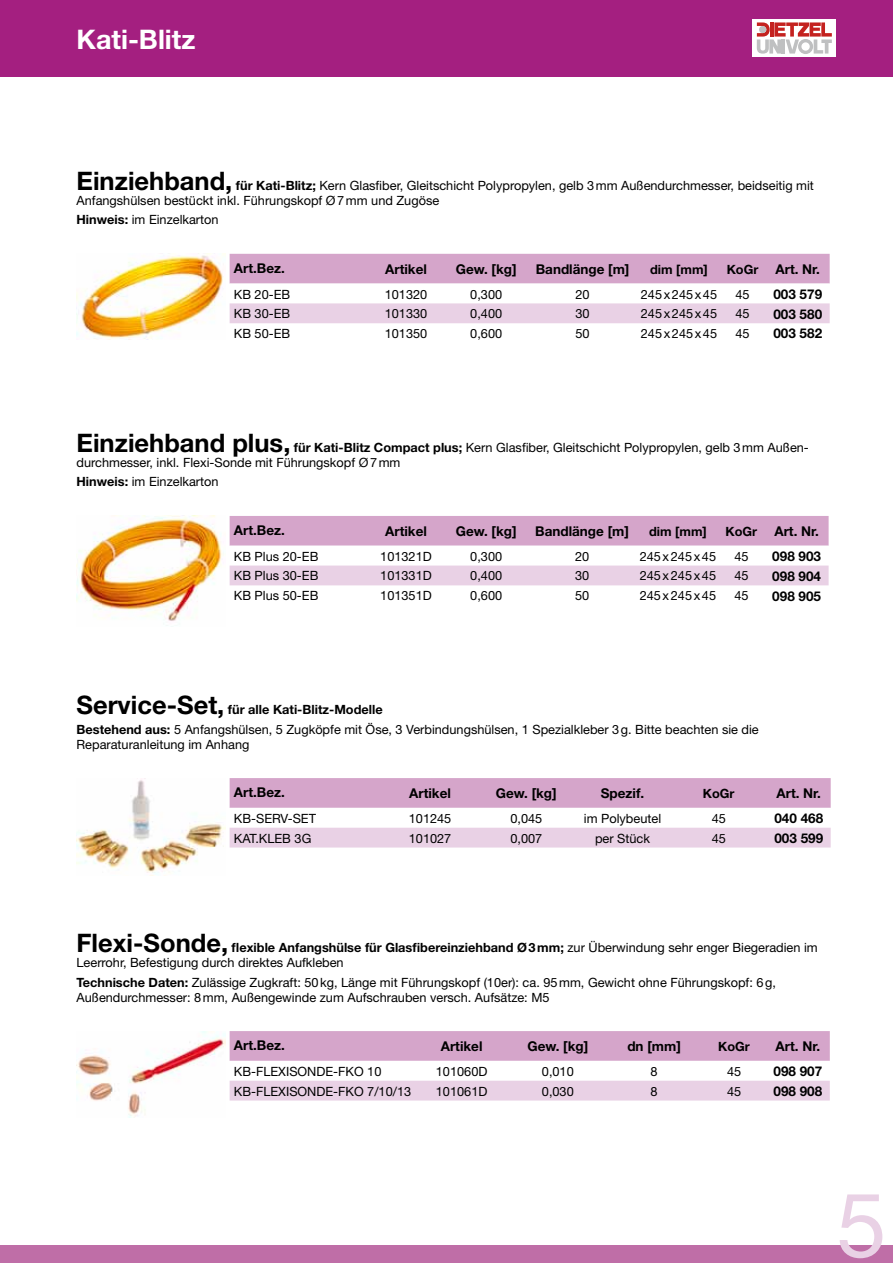
<style>
.page{position:relative;width:893px;height:1263px;background:#fff}
.page>*{position:absolute;margin:0;border:0;box-sizing:border-box;transform-origin:0 0}
.t1{font:90px "Helvetica Neue";color:#e9d1e5}
.t2{font:700 27px "Helvetica Neue";color:#fff}
.t3{font:700 13.5px "Helvetica Neue";color:#000}
.t4{font:12.75px/15px "Helvetica Neue";color:#000}
.t5{font:700 12.75px "Helvetica Neue";color:#000}
.s1{font-weight:700;font-size:25.5px}
.s2{font-weight:700}
</style>
<div class="page">
<div style="left:0;top:1245px;width:893px;height:18px;background:#bf6ea7"></div>
<div style="left:0;top:0;width:893px;height:77px;background:#a41f80"></div>
<div style="left:753px;top:20px;width:83px;height:37px;background:#fff"></div>
<svg style="left:757px;top:22px;width:75px;height:32px"></svg>
<svg style="left:230px;top:254px;width:600px;height:70px"></svg>
<img style="left:77px;top:254px;width:148px;height:85px">
<svg style="left:230px;top:516px;width:599px;height:70px"></svg>
<img style="left:77px;top:516px;width:146px;height:105px">
<svg style="left:230px;top:778px;width:601px;height:69px"></svg>
<img style="left:77px;top:778px;width:148px;height:98px">
<svg style="left:230px;top:1031px;width:600px;height:69px"></svg>
<img style="left:77px;top:1031px;width:148px;height:86px">
<h2 class="t2" style="left:77px;top:22px;width:120px">Kati-Blitz</h2>
<p class="t4" style="left:77px;top:178px;width:739px"><span class="s1">Einziehband,</span> <span class="s2">für Kati-Blitz;</span> Kern Glasfiber, Gleitschicht Polypropylen, gelb 3mm Außendurchmesser, beidseitig mit<br>Anfangshülsen bestückt inkl. Führungskopf Ø7mm und Zugöse</p>
<p class="t4" style="left:77px;top:212px;width:144px"><span class="s2">Hinweis:</span> im Einzelkarton</p>
<p class="t3" style="left:234px;top:260px;width:53px">Art.Bez.</p>
<p class="t3" style="left:385px;top:261px;width:43px">Artikel</p>
<p class="t3" style="left:456px;top:261px;width:62px">Gew. [kg]</p>
<p class="t3" style="left:536px;top:261px;width:95px">Bandlänge [m]</p>
<p class="t5" style="left:650px;top:261px;width:59px">dim [mm]</p>
<p class="t5" style="left:727px;top:261px;width:33px">KoGr</p>
<p class="t3" style="left:775px;top:261px;width:46px">Art. Nr.</p>
<p class="t4" style="left:234px;top:286px;width:58px">KB 20-EB</p>
<p class="t4" style="left:385px;top:286px;width:44px">101320</p>
<p class="t4" style="left:470px;top:286px;width:33px">0,300</p>
<p class="t4" style="left:575px;top:286px;width:16px">20</p>
<p class="t4" style="left:641px;top:286px;width:78px">245x245x45</p>
<p class="t4" style="left:735px;top:286px;width:16px">45</p>
<p class="t3" style="left:773px;top:286px;width:50px">003 579</p>
<p class="t4" style="left:234px;top:306px;width:58px">KB 30-EB</p>
<p class="t4" style="left:385px;top:306px;width:44px">101330</p>
<p class="t4" style="left:470px;top:306px;width:33px">0,400</p>
<p class="t4" style="left:575px;top:306px;width:16px">30</p>
<p class="t4" style="left:641px;top:306px;width:78px">245x245x45</p>
<p class="t4" style="left:735px;top:306px;width:16px">45</p>
<p class="t3" style="left:773px;top:305px;width:50px">003 580</p>
<p class="t4" style="left:234px;top:326px;width:58px">KB 50-EB</p>
<p class="t4" style="left:385px;top:326px;width:44px">101350</p>
<p class="t4" style="left:470px;top:326px;width:33px">0,600</p>
<p class="t4" style="left:575px;top:326px;width:16px">50</p>
<p class="t4" style="left:641px;top:326px;width:78px">245x245x45</p>
<p class="t4" style="left:735px;top:326px;width:16px">45</p>
<p class="t3" style="left:773px;top:325px;width:50px">003 582</p>
<p class="t4" style="left:77px;top:440px;width:734px"><span class="s1">Einziehband plus,</span> <span class="s2">für Kati-Blitz Compact plus;</span> Kern Glasfiber, Gleitschicht Polypropylen, gelb 3mm Außen&shy;durchmesser, inkl. Flexi-Sonde mit Führungskopf Ø7mm</p>
<p class="t4" style="left:77px;top:474px;width:144px"><span class="s2">Hinweis:</span> im Einzelkarton</p>
<p class="t3" style="left:234px;top:522px;width:53px">Art.Bez.</p>
<p class="t3" style="left:385px;top:523px;width:43px">Artikel</p>
<p class="t3" style="left:456px;top:523px;width:62px">Gew. [kg]</p>
<p class="t3" style="left:535px;top:523px;width:95px">Bandlänge [m]</p>
<p class="t5" style="left:649px;top:523px;width:59px">dim [mm]</p>
<p class="t5" style="left:726px;top:523px;width:33px">KoGr</p>
<p class="t3" style="left:774px;top:523px;width:46px">Art. Nr.</p>
<p class="t4" style="left:234px;top:548px;width:86px">KB Plus 20-EB</p>
<p class="t4" style="left:380px;top:548px;width:53px">101321D</p>
<p class="t4" style="left:470px;top:548px;width:33px">0,300</p>
<p class="t4" style="left:575px;top:548px;width:16px">20</p>
<p class="t4" style="left:640px;top:548px;width:78px">245x245x45</p>
<p class="t4" style="left:734px;top:548px;width:16px">45</p>
<p class="t3" style="left:772px;top:548px;width:50px">098 903</p>
<p class="t4" style="left:234px;top:568px;width:86px">KB Plus 30-EB</p>
<p class="t4" style="left:380px;top:568px;width:53px">101331D</p>
<p class="t4" style="left:470px;top:568px;width:33px">0,400</p>
<p class="t4" style="left:575px;top:568px;width:16px">30</p>
<p class="t4" style="left:640px;top:568px;width:78px">245x245x45</p>
<p class="t4" style="left:734px;top:568px;width:16px">45</p>
<p class="t3" style="left:772px;top:568px;width:50px">098 904</p>
<p class="t4" style="left:234px;top:588px;width:86px">KB Plus 50-EB</p>
<p class="t4" style="left:380px;top:588px;width:53px">101351D</p>
<p class="t4" style="left:470px;top:588px;width:33px">0,600</p>
<p class="t4" style="left:575px;top:588px;width:16px">50</p>
<p class="t4" style="left:640px;top:588px;width:78px">245x245x45</p>
<p class="t4" style="left:734px;top:588px;width:16px">45</p>
<p class="t3" style="left:772px;top:587px;width:50px">098 905</p>
<p class="t4" style="left:77px;top:700px;width:684px;line-height:19.2px"><span class="s1">Service-Set,</span> <span class="s2">für alle Kati-Blitz-Modelle<br>Bestehend aus:</span> 5 Anfangshülsen, 5 Zugköpfe mit Öse, 3 Verbindungshülsen, 1 Spezialkleber 3g. Bitte beachten sie die</p>
<p class="t4" style="left:77px;top:736px;width:174px">Reparaturanleitung im Anhang</p>
<p class="t3" style="left:234px;top:784px;width:53px">Art.Bez.</p>
<p class="t3" style="left:409px;top:785px;width:43px">Artikel</p>
<p class="t3" style="left:496px;top:785px;width:62px">Gew. [kg]</p>
<p class="t3" style="left:601px;top:785px;width:45px">Spezif.</p>
<p class="t5" style="left:703px;top:785px;width:33px">KoGr</p>
<p class="t3" style="left:776px;top:785px;width:46px">Art. Nr.</p>
<p class="t4" style="left:234px;top:810px;width:84px">KB-SERV-SET</p>
<p class="t4" style="left:409px;top:810px;width:44px">101245</p>
<p class="t4" style="left:510px;top:810px;width:33px">0,045</p>
<p class="t4" style="left:584px;top:810px;width:79px">im Polybeutel</p>
<p class="t4" style="left:712px;top:810px;width:16px">45</p>
<p class="t3" style="left:774px;top:810px;width:50px">040 468</p>
<p class="t4" style="left:234px;top:830px;width:79px">KAT.KLEB 3G</p>
<p class="t4" style="left:409px;top:830px;width:44px">101027</p>
<p class="t4" style="left:510px;top:830px;width:33px">0,007</p>
<p class="t4" style="left:595px;top:830px;width:57px">per Stück</p>
<p class="t4" style="left:712px;top:830px;width:16px">45</p>
<p class="t3" style="left:774px;top:830px;width:50px">003 599</p>
<p class="t4" style="left:77px;top:940px;width:743px"><span class="s1">Flexi-Sonde,</span> <span class="s2">flexible Anfangshülse für Glasfibereinziehband Ø3mm;</span> zur Überwindung sehr enger Biegeradien im<br>Leerrohr, Befestigung durch direktes Aufkleben</p>
<p class="t4" style="left:77px;top:974px;width:701px"><span class="s2">Technische Daten:</span> Zulässige Zugkraft: 50kg, Länge mit Führungskopf (10er): ca. 95mm, Gewicht ohne Führungskopf: 6g,<br>Außendurchmesser: 8mm, Außengewinde zum Aufschrauben versch. Aufsätze: M5</p>
<p class="t3" style="left:234px;top:1037px;width:53px">Art.Bez.</p>
<p class="t3" style="left:441px;top:1038px;width:43px">Artikel</p>
<p class="t3" style="left:527px;top:1038px;width:62px">Gew. [kg]</p>
<p class="t3" style="left:627px;top:1038px;width:55px">dn [mm]</p>
<p class="t5" style="left:718px;top:1038px;width:33px">KoGr</p>
<p class="t3" style="left:776px;top:1038px;width:46px">Art. Nr.</p>
<p class="t4" style="left:234px;top:1063px;width:149px">KB-FLEXISONDE-FKO 10</p>
<p class="t4" style="left:436px;top:1063px;width:53px">101060D</p>
<p class="t4" style="left:542px;top:1063px;width:33px">0,010</p>
<p class="t4" style="left:651px;top:1063px;width:9px">8</p>
<p class="t4" style="left:727px;top:1063px;width:16px">45</p>
<p class="t3" style="left:773px;top:1063px;width:50px">098 907</p>
<p class="t4" style="left:234px;top:1083px;width:179px">KB-FLEXISONDE-FKO 7/10/13</p>
<p class="t4" style="left:436px;top:1083px;width:53px">101061D</p>
<p class="t4" style="left:542px;top:1083px;width:33px">0,030</p>
<p class="t4" style="left:651px;top:1083px;width:9px">8</p>
<p class="t4" style="left:727px;top:1083px;width:16px">45</p>
<p class="t3" style="left:773px;top:1083px;width:50px">098 908</p>
<h1 class="t1" style="left:836px;top:1171px;width:52px">5</h1>
</div>
